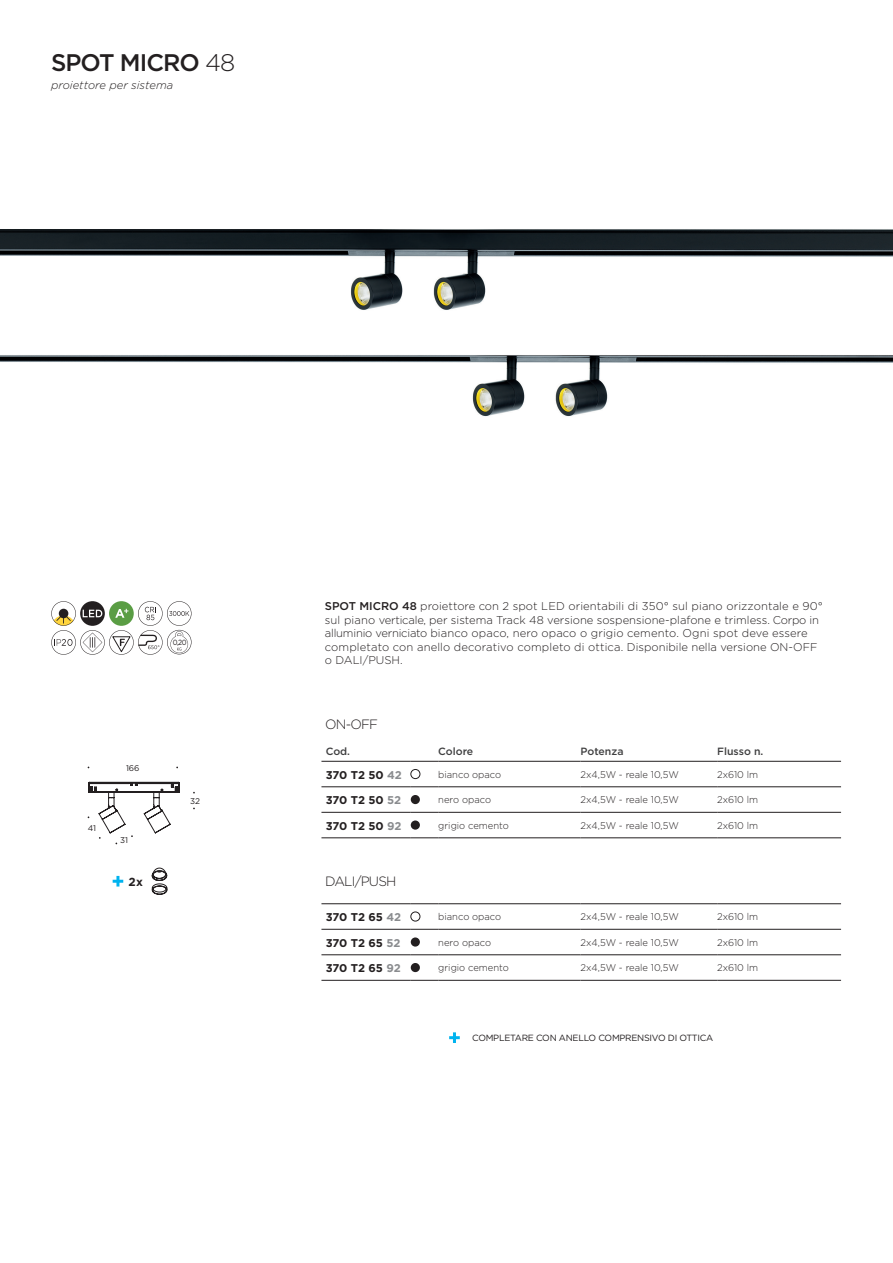
<style>
.page{position:relative;width:893px;height:1263px;background:#fff}
.page>*{position:absolute;margin:0;border:0;box-sizing:border-box;transform-origin:0 0}
.t1{font:500 24px "Gotham";letter-spacing:-.04em;color:#231f20}
.t2{font:300 13.5px "Gotham";letter-spacing:-.06em;color:#231f20}
.t3{font:700 11.7px "Gotham";color:#231f20}
.t4{font:300 11.25px/13.5px "Gotham";color:#231f20}
.t5{font:700 11.25px "Gotham";letter-spacing:-.01em;color:#231f20}
.t6{font:italic 300 11.25px "Gotham";color:#231f20}
.t7{font:500 10.5px "Gotham";color:#3e3e3f}
.t8{font:300 9.75px "Gotham";color:#231f20}
.t9{font:9px "Gotham";letter-spacing:-.03em;color:#231f20}
.t10{font:8.25px "Gotham";color:#231f20}
.t11{font:7.5px "Gotham";color:#231f20;scale:.9 1}
.s1{font-weight:300}
.s2{font-weight:500}
.s3{color:#8a8c8f}
</style>
<div class="page">
<svg style="left:113px;top:876px;width:10px;height:10px"></svg>
<svg style="left:152px;top:868px;width:15px;height:27px"></svg>
<svg style="left:88px;top:782px;width:92px;height:62px"></svg>
<svg style="left:51px;top:601px;width:141px;height:54px"></svg>
<svg style="left:449px;top:1032px;width:11px;height:11px"></svg>
<img style="left:0;top:229px;width:893px;height:188px">
<hr style="left:321px;top:761px;width:90px;height:1px;background:#231f20">
<hr style="left:581px;top:761px;width:136px;height:1px;background:#231f20">
<hr style="left:717px;top:761px;width:124px;height:1px;background:#231f20">
<hr style="left:321px;top:786px;width:90px;height:1px;background:#231f20">
<hr style="left:581px;top:786px;width:136px;height:1px;background:#231f20">
<hr style="left:717px;top:786px;width:124px;height:1px;background:#231f20">
<hr style="left:321px;top:812px;width:90px;height:1px;background:#231f20">
<hr style="left:581px;top:812px;width:136px;height:1px;background:#231f20">
<hr style="left:717px;top:812px;width:124px;height:1px;background:#231f20">
<hr style="left:321px;top:837px;width:90px;height:1px;background:#231f20">
<hr style="left:581px;top:837px;width:136px;height:1px;background:#231f20">
<hr style="left:717px;top:837px;width:124px;height:1px;background:#231f20">
<svg style="left:411px;top:761px;width:27px;height:1px"></svg>
<hr style="left:438px;top:761px;width:143px;height:1px;background:#231f20">
<svg style="left:411px;top:786px;width:27px;height:1px"></svg>
<hr style="left:438px;top:786px;width:143px;height:1px;background:#231f20">
<svg style="left:411px;top:812px;width:27px;height:1px"></svg>
<hr style="left:438px;top:812px;width:143px;height:1px;background:#231f20">
<svg style="left:411px;top:837px;width:27px;height:1px"></svg>
<hr style="left:438px;top:837px;width:143px;height:1px;background:#231f20">
<div style="left:411px;top:769px;width:9px;height:10px;border:1px solid #231f20;border-radius:50%"></div>
<div style="left:411px;top:795px;width:9px;height:9px;background:#231f20;border-radius:50%"></div>
<svg style="left:411px;top:820px;width:9px;height:10px"></svg>
<hr style="left:321px;top:903px;width:90px;height:1px;background:#231f20">
<hr style="left:581px;top:903px;width:136px;height:1px;background:#231f20">
<hr style="left:717px;top:903px;width:124px;height:1px;background:#231f20">
<hr style="left:321px;top:929px;width:90px;height:1px;background:#231f20">
<hr style="left:581px;top:929px;width:136px;height:1px;background:#231f20">
<hr style="left:717px;top:929px;width:124px;height:1px;background:#231f20">
<hr style="left:321px;top:954px;width:90px;height:1px;background:#231f20">
<hr style="left:581px;top:954px;width:136px;height:1px;background:#231f20">
<hr style="left:717px;top:954px;width:124px;height:1px;background:#231f20">
<hr style="left:321px;top:980px;width:90px;height:1px;background:#231f20">
<hr style="left:581px;top:980px;width:136px;height:1px;background:#231f20">
<hr style="left:717px;top:980px;width:124px;height:1px;background:#231f20">
<svg style="left:411px;top:903px;width:27px;height:1px"></svg>
<hr style="left:438px;top:903px;width:143px;height:1px;background:#231f20">
<svg style="left:411px;top:929px;width:27px;height:1px"></svg>
<hr style="left:438px;top:929px;width:143px;height:1px;background:#231f20">
<svg style="left:411px;top:954px;width:27px;height:1px"></svg>
<hr style="left:438px;top:954px;width:143px;height:1px;background:#231f20">
<svg style="left:411px;top:980px;width:27px;height:1px"></svg>
<hr style="left:438px;top:980px;width:143px;height:1px;background:#231f20">
<div style="left:411px;top:912px;width:9px;height:9px;border:1px solid #231f20;border-radius:50%"></div>
<div style="left:411px;top:937px;width:9px;height:9px;background:#231f20;border-radius:50%"></div>
<svg style="left:411px;top:963px;width:9px;height:9px"></svg>
<h1 class="t1" style="left:51px;top:46px;width:186px">SPOT MICRO <span class="s1">48</span></h1>
<p class="t6" style="left:51px;top:77px;width:124px">proiettore per sistema</p>
<p class="t11" style="left:173px;top:638px;width:17px">0,20</p>
<p class="t10" style="left:88px;top:823px;width:10px">41</p>
<p class="t10" style="left:126px;top:763px;width:15px">166</p>
<p class="t10" style="left:120px;top:835px;width:10px">31</p>
<p class="t3" style="left:128px;top:874px;width:16px">2x</p>
<p class="t10" style="left:190px;top:795px;width:11px">32</p>
<p class="t4" style="left:325px;top:599px;width:500px"><span class="s2">SPOT MICRO 48</span> proiettore con 2 spot LED orientabili di 350° sul piano orizzontale e 90° sul piano verticale, per sistema Track 48 versione sospensione-plafone e trimless. Corpo in alluminio verniciato bianco opaco, nero opaco o grigio cemento. Ogni spot deve essere completato con anello decorativo completo di ottica. Disponibile nella versione ON-OFF o DALI/PUSH.</p>
<p class="t2" style="left:325px;top:716px;width:54px">ON-OFF</p>
<p class="t7" style="left:326px;top:744px;width:26px">Cod.</p>
<p class="t7" style="left:438px;top:744px;width:36px">Colore</p>
<p class="t7" style="left:581px;top:744px;width:44px">Potenza</p>
<p class="t7" style="left:717px;top:744px;width:48px">Flusso n.</p>
<p class="t5" style="left:326px;top:767px;width:78px">370 T2 50 <span class="s3">42</span></p>
<p class="t8" style="left:438px;top:768px;width:65px">bianco opaco</p>
<p class="t8" style="left:581px;top:768px;width:100px">2x4,5W - reale 10,5W</p>
<p class="t8" style="left:717px;top:768px;width:42px">2x610 lm</p>
<p class="t5" style="left:326px;top:793px;width:77px">370 T2 50 <span class="s3">52</span></p>
<p class="t8" style="left:438px;top:794px;width:54px">nero opaco</p>
<p class="t8" style="left:581px;top:794px;width:100px">2x4,5W - reale 10,5W</p>
<p class="t8" style="left:717px;top:794px;width:42px">2x610 lm</p>
<p class="t5" style="left:326px;top:818px;width:77px">370 T2 50 <span class="s3">92</span></p>
<p class="t8" style="left:438px;top:819px;width:72px">grigio cemento</p>
<p class="t8" style="left:581px;top:819px;width:100px">2x4,5W - reale 10,5W</p>
<p class="t8" style="left:717px;top:819px;width:42px">2x610 lm</p>
<p class="t2" style="left:325px;top:873px;width:73px">DALI/PUSH</p>
<p class="t5" style="left:326px;top:909px;width:77px">370 T2 65 <span class="s3">42</span></p>
<p class="t8" style="left:438px;top:911px;width:65px">bianco opaco</p>
<p class="t8" style="left:581px;top:911px;width:100px">2x4,5W - reale 10,5W</p>
<p class="t8" style="left:717px;top:911px;width:42px">2x610 lm</p>
<p class="t5" style="left:326px;top:935px;width:76px">370 T2 65 <span class="s3">52</span></p>
<p class="t8" style="left:438px;top:936px;width:54px">nero opaco</p>
<p class="t8" style="left:581px;top:936px;width:100px">2x4,5W - reale 10,5W</p>
<p class="t8" style="left:717px;top:936px;width:42px">2x610 lm</p>
<p class="t5" style="left:326px;top:960px;width:77px">370 T2 65 <span class="s3">92</span></p>
<p class="t8" style="left:438px;top:962px;width:72px">grigio cemento</p>
<p class="t8" style="left:581px;top:962px;width:100px">2x4,5W - reale 10,5W</p>
<p class="t8" style="left:717px;top:962px;width:42px">2x610 lm</p>
<p class="t9" style="left:472px;top:1032px;width:243px">COMPLETARE CON ANELLO COMPRENSIVO DI OTTICA</p>
</div>
